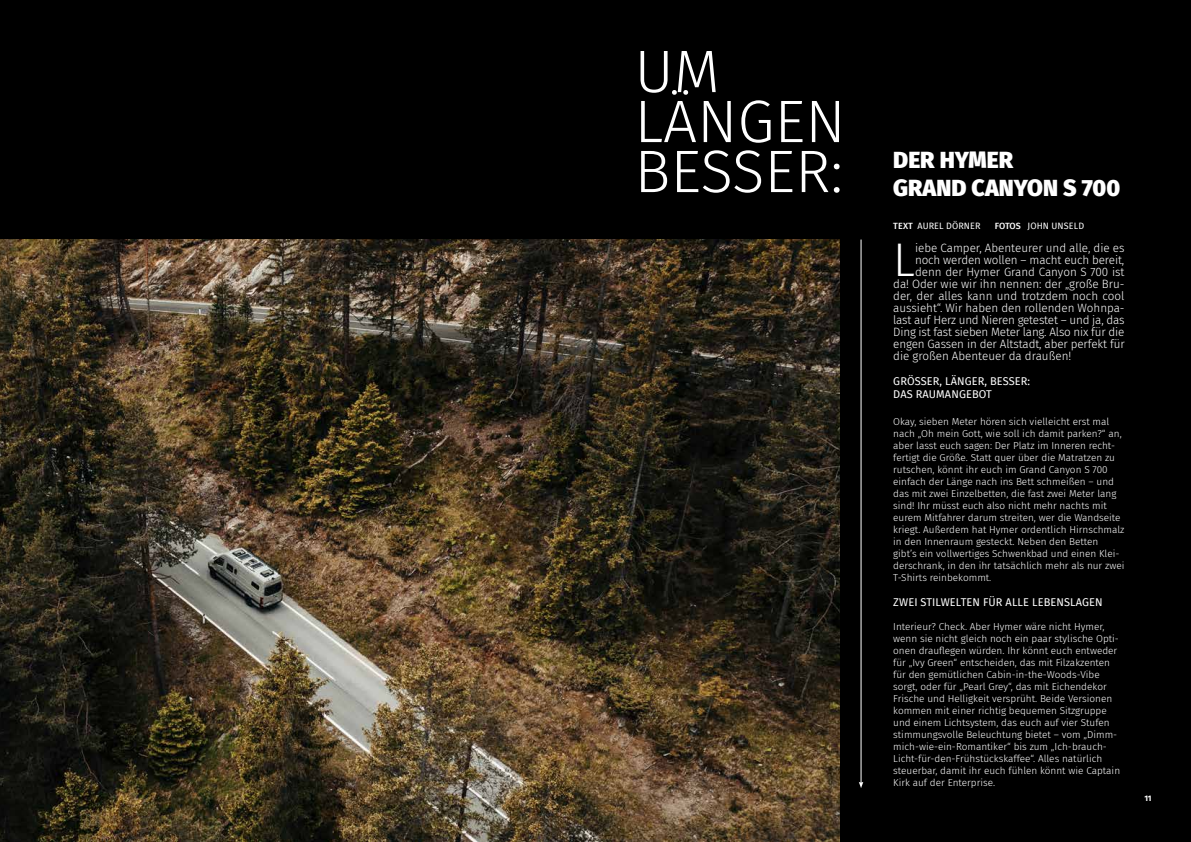
<style>
.page{position:relative;width:1191px;height:842px;background:#000}
.page>*{position:absolute;margin:0;border:0;box-sizing:border-box;transform-origin:0 0}
.t1{font:300 60px/50px "Fira Sans";color:#fff}
.t2{font:300 47px "Fira Sans";color:#fff}
.t3{font:900 23px/27.6px "Fira Sans";color:#fff}
.t4{font:300 12px "Fira Sans";letter-spacing:-.01em;color:#fff}
.t5{font:11px/13.2px "Fira Sans";letter-spacing:.01em;color:#fff}
.t6{font:300 10px/12px "Fira Sans";color:#fff}
.t7{font:9px "Fira Sans";letter-spacing:.01em;color:#fff}
.t8{font:700 8px "Fira Sans";color:#fff}
.s1{font-weight:500}
</style>
<div class="page">
<img style="left:0;top:240px;width:839px;height:602px">
<hr style="left:860px;top:240px;width:1px;height:543px;background:#fff">
<svg style="left:858px;top:782px;width:5px;height:6px"></svg>
<h1 class="t1" style="left:634px;top:46px;width:213px">UM<br>LÄNGEN<br>BESSER:</h1>
<h3 class="t3" style="left:893px;top:144px;width:228px">DER HYMER<br>GRAND CANYON S 700</h3>
<p class="t7" style="left:893px;top:219px;width:89px"><span class="s1">TEXT</span> AUREL DÖRNER</p>
<p class="t7" style="left:994px;top:219px;width:91px"><span class="s1">FOTOS</span> JOHN UNSELD</p>
<h2 class="t2" style="left:893px;top:226px;width:23px">L</h2>
<p class="t4" style="left:915px;top:239px;width:211px">iebe Camper, Abenteurer und alle, die es</p>
<p class="t4" style="left:915px;top:251px;width:211px">noch werden wollen – macht euch bereit,</p>
<p class="t4" style="left:915px;top:263px;width:211px">denn der Hymer Grand Canyon S 700 ist</p>
<p class="t4" style="left:893px;top:275px;width:233px">da! Oder wie wir ihn nennen: der „große Bru-</p>
<p class="t4" style="left:893px;top:287px;width:233px">der, der alles kann und trotzdem noch cool</p>
<p class="t4" style="left:893px;top:299px;width:233px">aussieht“. Wir haben den rollenden Wohnpa-</p>
<p class="t4" style="left:893px;top:311px;width:233px">last auf Herz und Nieren getestet – und ja, das</p>
<p class="t4" style="left:893px;top:323px;width:233px">Ding ist fast sieben Meter lang. Also nix für die</p>
<p class="t4" style="left:893px;top:335px;width:233px">engen Gassen in der Altstadt, aber perfekt für</p>
<p class="t4" style="left:893px;top:347px;width:179px">die großen Abenteuer da draußen!</p>
<p class="t5" style="left:893px;top:374px;width:138px">GRÖSSER, LÄNGER, BESSER:<br>DAS RAUMANGEBOT</p>
<p class="t6" style="left:893px;top:415px;width:233px">Okay, sieben Meter hören sich vielleicht erst mal nach „Oh mein Gott, wie soll ich damit parken?“ an, aber lasst euch sagen: Der Platz im Inneren recht&shy;fertigt die Größe. Statt quer über die Matratzen zu rutschen, könnt ihr euch im Grand Canyon S 700 einfach der Länge nach ins Bett schmeißen – und das mit zwei Einzelbetten, die fast zwei Meter lang sind! Ihr müsst euch also nicht mehr nachts mit eurem Mitfahrer darum streiten, wer die Wandseite kriegt. Außerdem hat Hymer ordentlich Hirnschmalz in den Innenraum gesteckt. Neben den Betten<br>gibt’s ein vollwertiges Schwenkbad und einen Klei&shy;derschrank, in den ihr tatsächlich mehr als nur zwei T-Shirts reinbekommt.</p>
<p class="t5" style="left:893px;top:595px;width:211px">ZWEI STILWELTEN FÜR ALLE LEBENSLAGEN</p>
<p class="t6" style="left:893px;top:620px;width:228px">Interieur? Check. Aber Hymer wäre nicht Hymer, wenn sie nicht gleich noch ein paar stylische Opti&shy;onen drauflegen würden. Ihr könnt euch entweder für „Ivy Green“ entscheiden, das mit Filzakzenten für den gemütlichen Cabin-in-the-Woods-Vibe sorgt, oder für „Pearl Grey“, das mit Eichendekor Frische und Helligkeit versprüht. Beide Versionen kommen mit einer richtig bequemen Sitzgruppe und einem Lichtsystem, das euch auf vier Stufen stimmungsvolle Beleuchtung bietet – vom „Dimm&shy;mich-wie-ein-Romantiker“ bis zum „Ich-brauch-Licht-für-den-Frühstückskaffee“. Alles natürlich steuerbar, damit ihr euch fühlen könnt wie Captain Kirk auf der Enterprise.</p>
<p class="t8" style="left:1144px;top:792px;width:9px">11</p>
</div>
